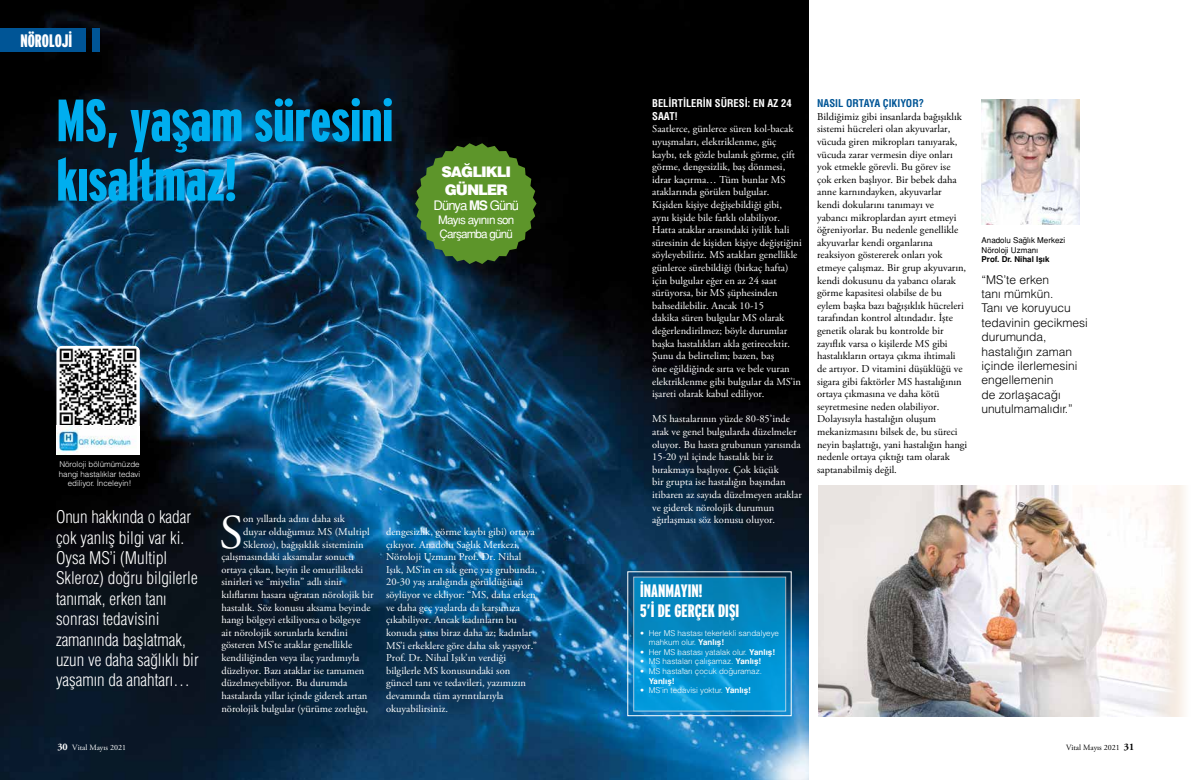
<style>
.page{position:relative;width:1191px;height:780px;background:#fff}
.page>*{position:absolute;margin:0;border:0;box-sizing:border-box;transform-origin:0 0}
.t1{font:900 extra-condensed 59.4px/59.4px "Interstate";color:#00aeef}
.t2{font:48.5px "Adobe Garamond Pro";color:#fff}
.t3{font:900 extra-condensed 18px/20.8px "Interstate";color:#fff}
.t4{font:17px/20.4px "Helvetica Condensed Light Tr";color:#fff}
.t5{font:14.6px/17.5px "Helvetica Black Tr";letter-spacing:-.07em;color:#fff}
.t6{font:13.1px "Helvetica Normal Tr";letter-spacing:-.07em;color:#fff}
.t7{font:12px/14.4px "Helvetica Light Normal Tr";color:#000}
.t8{font:11.7px/14px "Helvetica Normal Tr";letter-spacing:-.07em;color:#fff}
.t9{font:10.5px/12.6px "Adobe Garamond Pro";color:#fff}
.t10{font:10.5px/12.6px "Adobe Garamond Pro";color:#000}
.t11{font:10.5px/12.6px "Helvetica Cond Bold Tr";color:#fff}
.t12{font:10.5px "Helvetica Cond Bold Tr";color:#005596}
.t13{font:8px/9.6px "Helvetica Light Normal Tr";color:#fff}
.t14{font:8px/9.6px "Helvetica Normal Tr";color:#000}
.t15{font:700 8px "Helvetica Tr";color:#000}
.t16{font:8px "Adobe Garamond Pro";color:#fff}
.t17{font:8px "Adobe Garamond Pro";color:#000}
.t18{font:700 8px "Helvetica Tr";color:#fff}
.s1{font-family:"Helvetica Tr";font-weight:700}
.s2{font-weight:700;font-size:10px}
</style>
<div class="page">
<img style="left:0;top:0;width:809px;height:780px">
<img style="left:981px;top:99px;width:98px;height:125px">
<img style="left:818px;top:486px;width:367px;height:230px">
<svg style="left:415px;top:143px;width:121px;height:121px;background:#477427"></svg>
<div style="left:627px;top:571px;width:164px;height:145px;border:1px solid #fff"></div>
<svg style="left:633px;top:576px;width:153px;height:135px;background:#078dc8"></svg>
<img style="left:57px;top:346px;width:82px;height:80px">
<div style="left:57px;top:426px;width:83px;height:28px;background:#fff"></div>
<img style="left:57px;top:426px;width:79px;height:28px">
<div style="left:0;top:28px;width:85px;height:24px;background:#005596"></div>
<div style="left:92px;top:28px;width:7px;height:24px;background:#005596"></div>
<h3 class="t3" style="left:20px;top:30px;width:53px">NÖROLOJİ</h3>
<h1 class="t1" style="left:57px;top:90px;width:338px">MS, yaşam süresini kısaltmaz!</h1>
<h3 class="t5" style="left:441px;top:163px;width:71px">SAĞLIKLI<br>GÜNLER</h3>
<p class="t6" style="left:433px;top:198px;width:87px">Dünya <span class="s1">MS</span> Günü</p>
<p class="t8" style="left:438px;top:213px;width:78px">Mayıs ayının son<br>Çarşamba günü</p>
<p class="t13" style="left:59px;top:459px;width:83px;text-align:center">Nöroloji bölümümüzde hangi hastalıklar tedavi ediliyor. İnceleyin!</p>
<h3 class="t4" style="left:56px;top:506px;width:144px">Onun hakkında o kadar çok yanlış bilgi var ki.<br>Oysa MS’i (Multipl<br>Skleroz) doğru bilgilerle tanımak, erken tanı sonrası tedavisini zamanında başlatmak, uzun ve daha sağlıklı bir yaşamın da anahtarı…</h3>
<h2 class="t2" style="left:219px;top:503px;width:25px">S</h2>
<p class="t9" style="left:243px;top:513px;width:103px">on yıllarda adını daha sık</p>
<p class="t9" style="left:243px;top:525px;width:128px">duyar olduğumuz MS (Multipl</p>
<p class="t9" style="left:243px;top:538px;width:122px">Skleroz), bağışıklık sisteminin</p>
<p class="t9" style="left:221px;top:551px;width:134px">çalışmasındaki aksamalar sonucu</p>
<p class="t9" style="left:221px;top:563px;width:143px">ortaya çıkan, beyin ile omurilikteki</p>
<p class="t9" style="left:221px;top:576px;width:122px">sinirleri ve “miyelin” adlı sinir</p>
<p class="t9" style="left:221px;top:588px;width:154px">kılıflarını hasara uğratan nörolojik bir</p>
<p class="t9" style="left:221px;top:601px;width:151px">hastalık. Söz konusu aksama beyinde</p>
<p class="t9" style="left:221px;top:614px;width:141px">hangi bölgeyi etkiliyorsa o bölgeye</p>
<p class="t9" style="left:221px;top:626px;width:128px">ait nörolojik sorunlarla kendini</p>
<p class="t9" style="left:221px;top:639px;width:132px">gösteren MS’te ataklar genellikle</p>
<p class="t9" style="left:221px;top:651px;width:139px">kendiliğinden veya ilaç yardımıyla</p>
<p class="t9" style="left:221px;top:664px;width:144px">düzeliyor. Bazı ataklar ise tamamen</p>
<p class="t9" style="left:221px;top:677px;width:128px">düzelmeyebiliyor. Bu durumda</p>
<p class="t9" style="left:221px;top:689px;width:148px">hastalarda yıllar içinde giderek artan</p>
<p class="t9" style="left:221px;top:702px;width:148px">nörolojik bulgular (yürüme zorluğu,</p>
<p class="t9" style="left:386px;top:525px;width:153px">dengesizlik, görme kaybı gibi) ortaya çıkıyor. Anadolu Sağlık Merkezi, Nöroloji Uzmanı Prof. Dr. Nihal Işık, MS’in en sık genç yaş grubunda, 20-30 yaş aralığında görüldüğünü söylüyor ve ekliyor: “MS, daha erken ve daha geç yaşlarda da karşımıza çıkabiliyor. Ancak kadınların bu konuda şansı biraz daha az; kadınlar MS’i erkeklere göre daha sık yaşıyor.” Prof. Dr. Nihal Işık’ın verdiği bilgilerle MS konusundaki son güncel tanı ve tedavileri, yazımızın devamında tüm ayrıntılarıyla okuyabilirsiniz.</p>
<p class="t11" style="left:652px;top:97px;width:141px">BELİRTİLERİN SÜRESİ: EN AZ 24<br>SAAT!</p>
<p class="t9" style="left:652px;top:123px;width:151px">Saatlerce, günlerce süren kol-bacak uyuşmaları, elektriklenme, güç kaybı, tek gözle bulanık görme, çift görme, dengesizlik, baş dönmesi, idrar kaçırma… Tüm bunlar MS ataklarında görülen bulgular.<br>Kişiden kişiye değişebildiği gibi,<br>aynı kişide bile farklı olabiliyor.<br>Hatta ataklar arasındaki iyilik hali süresinin de kişiden kişiye değiştiğini söyleyebiliriz. MS atakları genellikle günlerce sürebildiği (birkaç hafta) için bulgular eğer en az 24 saat sürüyorsa, bir MS şüphesinden bahsedilebilir. Ancak 10-15<br>dakika süren bulgular MS olarak değerlendirilmez; böyle durumlar başka hastalıkları akla getirecektir.<br>Şunu da belirtelim; bazen, baş<br>öne eğildiğinde sırta ve bele vuran elektriklenme gibi bulgular da MS’in işareti olarak kabul ediliyor.</p>
<p class="t9" style="left:652px;top:413px;width:151px">MS hastalarının yüzde 80-85’inde atak ve genel bulgularda düzelmeler oluyor. Bu hasta grubunun yarısında 15-20 yıl içinde hastalık bir iz bırakmaya başlıyor. Çok küçük<br>bir grupta ise hastalığın başından itibaren az sayıda düzelmeyen ataklar ve giderek nörolojik durumun ağırlaşması söz konusu oluyor.</p>
<p class="t12" style="left:817px;top:97px;width:108px">NASIL ORTAYA ÇIKIYOR?</p>
<p class="t10" style="left:817px;top:110px;width:152px">Bildiğimiz gibi insanlarda bağışıklık sistemi hücreleri olan akyuvarlar, vücuda giren mikropları tanıyarak, vücuda zarar vermesin diye onları yok etmekle görevli. Bu görev ise çok erken başlıyor. Bir bebek daha anne karnındayken, akyuvarlar<br>kendi dokularını tanımayı ve yabancı mikroplardan ayırt etmeyi öğreniyorlar. Bu nedenle genellikle akyuvarlar kendi organlarına reaksiyon göstererek onları yok etmeye çalışmaz. Bir grup akyuvarın, kendi dokusunu da yabancı olarak görme kapasitesi olabilse de bu eylem başka bazı bağışıklık hücreleri tarafından kontrol altındadır. İşte genetik olarak bu kontrolde bir zayıflık varsa o kişilerde MS gibi hastalıkların ortaya çıkma ihtimali de artıyor. D vitamini düşüklüğü ve sigara gibi faktörler MS hastalığının ortaya çıkmasına ve daha kötü seyretmesine neden olabiliyor.<br>Dolayısıyla hastalığın oluşum mekanizmasını bilsek de, bu süreci neyin başlattığı, yani hastalığın hangi nedenle ortaya çıktığı tam olarak saptanabilmiş değil.</p>
<p class="t14" style="left:981px;top:235px;width:85px">Anadolu Sağlık Merkezi<br>Nöroloji Uzmanı</p>
<p class="t15" style="left:981px;top:254px;width:69px">Prof. Dr. Nihal Işık</p>
<p class="t7" style="left:981px;top:272px;width:108px">“MS’te erken<br>tanı mümkün.<br>Tanı ve koruyucu tedavinin gecikmesi durumunda, hastalığın zaman içinde ilerlemesini engellemenin<br>de zorlaşacağı unutulmamalıdır.”</p>
<h3 class="t3" style="left:640px;top:579px;width:100px">İNANMAYIN!<br>5’İ DE GERÇEK DIŞI</h3>
<p class="t13" style="left:648px;top:627px;width:132px;text-indent:-9px">• Her MS hastası tekerlekli sandalyeye mahkum olur. <span class="s1">Yanlış!</span></p>
<p class="t13" style="left:640px;top:647px;width:136px">• Her MS hastası yatalak olur. <span class="s1">Yanlış!</span></p>
<p class="t13" style="left:640px;top:656px;width:122px">• MS hastaları çalışamaz. <span class="s1">Yanlış!</span></p>
<p class="t13" style="left:640px;top:666px;width:123px">• MS hastaları çocuk doğuramaz.</p>
<p class="t18" style="left:648px;top:676px;width:27px">Yanlış!</p>
<p class="t13" style="left:640px;top:685px;width:112px">• MS’in tedavisi yoktur. <span class="s1">Yanlış!</span></p>
<p class="t16" style="left:57px;top:743px;width:70px"><span class="s2">30</span> Vital Mayıs 2021</p>
<p class="t17" style="left:1066px;top:743px;width:70px">Vital Mayıs 2021 <span class="s2">31</span></p>
</div>
